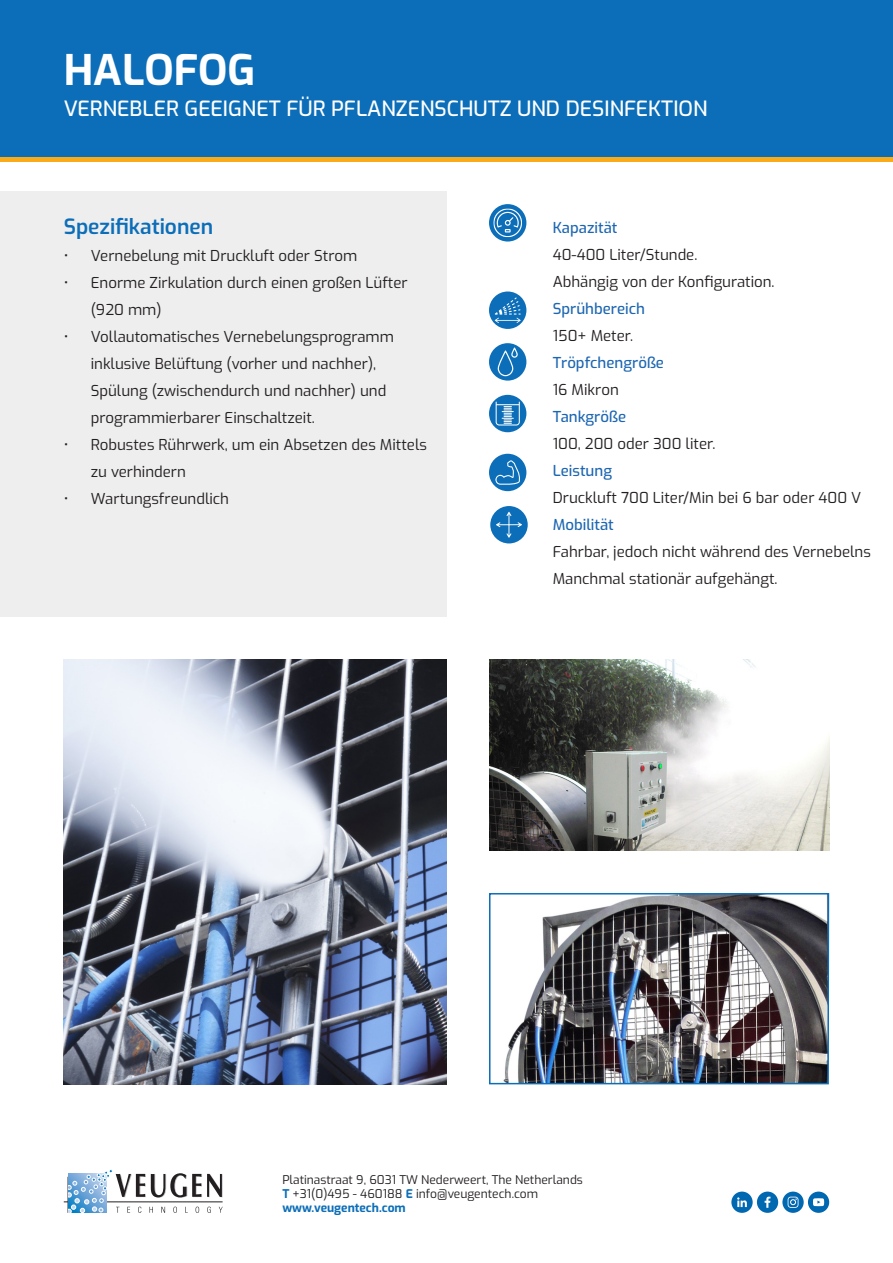
<style>
.page{position:relative;width:893px;height:1263px;background:#fff}
.page>*{position:absolute;margin:0;border:0;box-sizing:border-box;transform-origin:0 0}
.t1{font:700 42px "Exo";color:#fff}
.t2{font:500 21px "Exo";color:#fff}
.t3{font:600 21px "Exo";color:#0c6eb8}
.t4{font:15px/27px "Exo";color:#231f20}
.t5{font:500 15px "Exo";color:#1d66b2}
.t6{font:12px "Exo";color:#231f20}
.t7{font:700 12px "Exo";color:#0c6eb8}
.s1{font-weight:700;color:#0c6eb8}
</style>
<div class="page">
<div style="left:0;top:0;width:893px;height:157px;background:#0c6eb8"></div>
<div style="left:0;top:157px;width:893px;height:5px;background:#faab1a"></div>
<hr style="left:64px;top:1201px;width:159px;height:1px;background:#231f20">
<svg style="left:67px;top:1169px;width:156px;height:44px"></svg>
<svg style="left:731px;top:1191px;width:98px;height:22px"></svg>
<div style="left:489px;top:204px;width:37px;height:38px;background:#0c6eb8;border-radius:50%"></div>
<svg style="left:493px;top:208px;width:29px;height:29px"></svg>
<div style="left:489px;top:291px;width:37px;height:38px;background:#0c6eb8;border-radius:50%"></div>
<svg style="left:495px;top:297px;width:26px;height:26px"></svg>
<div style="left:489px;top:343px;width:37px;height:38px;background:#0c6eb8;border-radius:50%"></div>
<svg style="left:498px;top:348px;width:20px;height:28px"></svg>
<div style="left:489px;top:395px;width:37px;height:37px;background:#0c6eb8;border-radius:50%"></div>
<svg style="left:496px;top:402px;width:24px;height:23px"></svg>
<div style="left:489px;top:454px;width:37px;height:37px;background:#0c6eb8;border-radius:50%"></div>
<svg style="left:495px;top:460px;width:25px;height:25px"></svg>
<div style="left:490px;top:506px;width:38px;height:37px;background:#0c6eb8;border-radius:50%"></div>
<svg style="left:496px;top:512px;width:26px;height:26px"></svg>
<div style="left:0;top:191px;width:446px;height:426px;background:#eeeeef"></div>
<img style="left:64px;top:659px;width:382px;height:425px">
<img style="left:503px;top:896px;width:323px;height:185px">
<div style="left:489px;top:893px;width:340px;height:191px;border:2px solid #0c6eb8"></div>
<img style="left:489px;top:659px;width:340px;height:191px">
<p class="t1" style="left:64px;top:38px;width:193px">HALOFOG</p>
<p class="t2" style="left:64px;top:93px;width:645px">VERNEBLER GEEIGNET FÜR PFLANZENSCHUTZ UND DESINFEKTION</p>
<p class="t3" style="left:64px;top:210px;width:151px">Spezifikationen</p>
<p class="t4" style="left:64px;top:241px;width:295px">• Vernebelung mit Druckluft oder Strom</p>
<p class="t4" style="left:91px;top:268px;width:318px;text-indent:-27px">• Enorme Zirkulation durch einen großen Lüfter (920 mm)</p>
<p class="t4" style="left:91px;top:322px;width:305px;text-indent:-27px">• Vollautomatisches Vernebelungsprogramm inklusive Belüftung (vorher und nachher), Spülung (zwischendurch und nachher) und programmierbarer Einschaltzeit.</p>
<p class="t4" style="left:91px;top:430px;width:338px;text-indent:-27px">• Robustes Rührwerk, um ein Absetzen des Mittels zu verhindern</p>
<p class="t4" style="left:64px;top:484px;width:167px">• Wartungsfreundlich</p>
<p class="t5" style="left:553px;top:216px;width:66px">Kapazität</p>
<p class="t4" style="left:553px;top:240px;width:146px">40-400 Liter/Stunde.</p>
<p class="t4" style="left:553px;top:267px;width:223px">Abhängig von der Konfiguration.</p>
<p class="t5" style="left:553px;top:297px;width:94px">Sprühbereich</p>
<p class="t4" style="left:553px;top:321px;width:82px">150+ Meter.</p>
<p class="t5" style="left:553px;top:351px;width:113px">Tröpfchengröße</p>
<p class="t4" style="left:553px;top:375px;width:68px">16 Mikron</p>
<p class="t5" style="left:553px;top:405px;width:75px">Tankgröße</p>
<p class="t4" style="left:553px;top:429px;width:164px">100, 200 oder 300 liter.</p>
<p class="t5" style="left:553px;top:459px;width:61px">Leistung</p>
<p class="t4" style="left:553px;top:483px;width:310px">Druckluft 700 Liter/Min bei 6 bar oder 400 V</p>
<p class="t5" style="left:553px;top:513px;width:63px">Mobilität</p>
<p class="t4" style="left:553px;top:537px;width:320px">Fahrbar, jedoch nicht während des Vernebelns<br>Manchmal stationär aufgehängt.</p>
<p class="t6" style="left:282px;top:1170px;width:302px">Platinastraat 9, 6031 TW Nederweert, The Netherlands</p>
<p class="t6" style="left:282px;top:1184px;width:257px"><span class="s1">T</span> +31(0)495 - 460188 <span class="s1">E</span> info@veugentech.com</p>
<p class="t7" style="left:282px;top:1198px;width:125px">www.veugentech.com</p>
</div>
